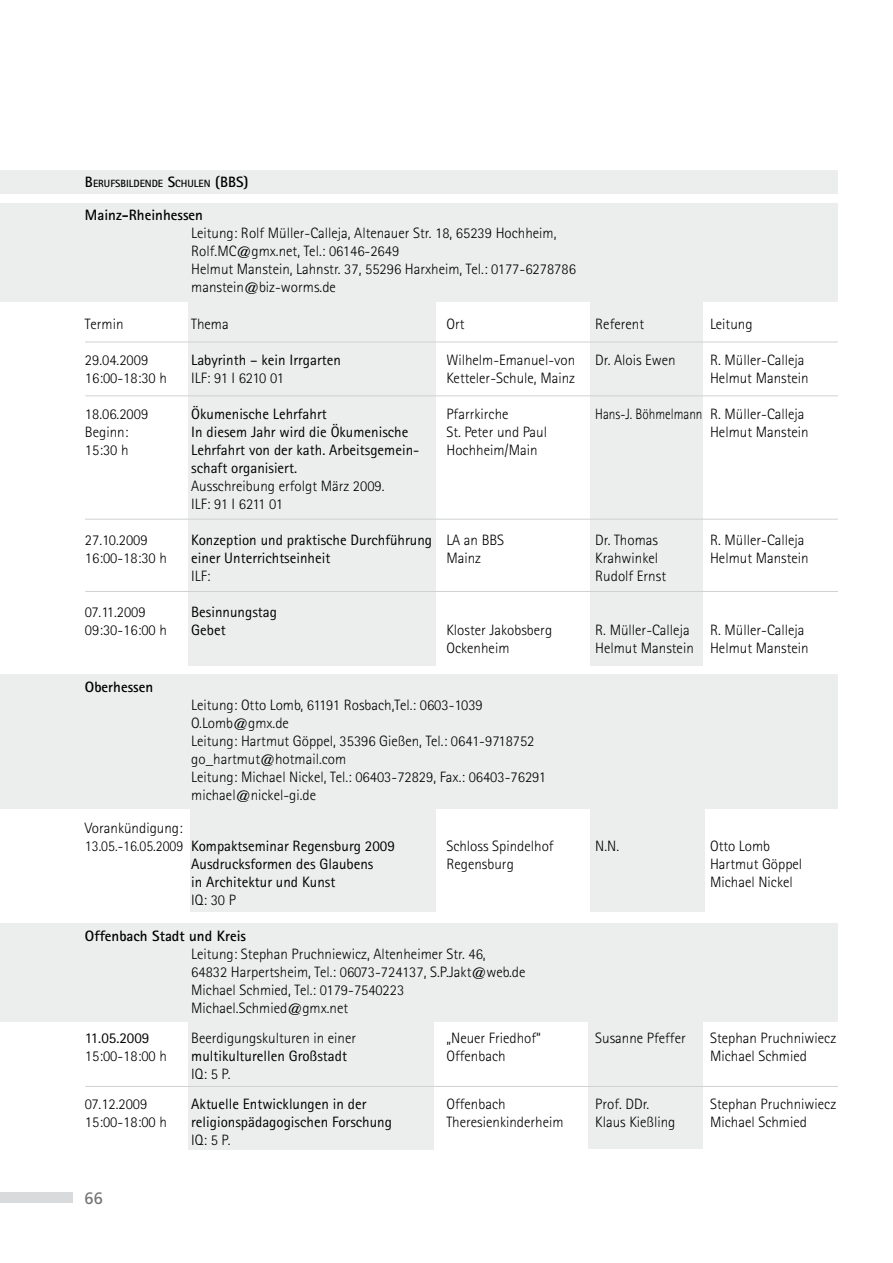
<style>
.page{position:relative;width:893px;height:1263px;background:#fff}
.page>*{position:absolute;margin:0;border:0;box-sizing:border-box;transform-origin:0 0}
.t1{font:16.5px "Frutiger";color:#727375}
.t2{font:300 15px/18px "Rotis Sans Serif";color:#000}
.t3{font:15px "Rotis Sans Serif";color:#000}
.t4{font:700 15px "Rotis Sans Serif";color:#000}
.t5{font:300 15px "Rotis Sans Serif";color:#000;scale:.88 1}
.t6{font:300 15px "Rotis Sans Serif";letter-spacing:-.035em;color:#000}
.t7{font:700 10.5px "Rotis Sans Serif";color:#000}
.s1{font-size:15px}
.s2{font-weight:300}
.s3{font-weight:400}
</style>
<div class="page">
<div style="left:0;top:1192px;width:72px;height:10px;background:#d9dadb"></div>
<div style="left:588px;top:1016px;width:115px;height:133px;background:#eceded"></div>
<div style="left:0;top:923px;width:838px;height:98px;background:#eceded"></div>
<div style="left:0;top:170px;width:838px;height:23px;background:#eceded"></div>
<div style="left:590px;top:281px;width:113px;height:384px;background:#eceded"></div>
<div style="left:0;top:674px;width:838px;height:134px;background:#eceded"></div>
<div style="left:188px;top:291px;width:248px;height:374px;background:#eceded"></div>
<div style="left:590px;top:759px;width:115px;height:152px;background:#eceded"></div>
<div style="left:191px;top:759px;width:245px;height:152px;background:#eceded"></div>
<div style="left:0;top:203px;width:838px;height:98px;background:#eceded"></div>
<div style="left:188px;top:1017px;width:246px;height:132px;background:#eceded"></div>
<hr style="left:85px;top:342px;width:753px;height:1px;background:#d0d1d2">
<hr style="left:85px;top:395px;width:753px;height:1px;background:#d0d1d2">
<hr style="left:85px;top:519px;width:753px;height:1px;background:#d0d1d2">
<hr style="left:85px;top:591px;width:753px;height:1px;background:#d0d1d2">
<hr style="left:85px;top:1086px;width:753px;height:1px;background:#d0d1d2">
<p class="t7" style="left:85px;top:177px;width:165px"><span class="s1">B</span> ERUFSBILDENDE <span class="s1">S</span>CHULEN <span class="s1">(BBS)</span></p>
<p class="t4" style="left:85px;top:206px;width:120px">Mainz-Rheinhessen</p>
<p class="t2" style="left:191px;top:224px;width:386px">Leitung: Rolf Müller-Calleja, Altenauer Str. 18, 65239 Hochheim, Rolf.MC@gmx.net, Tel.: 06146-2649<br>Helmut Manstein, Lahnstr. 37, 55296 Harxheim, Tel.: 0177-6278786 manstein@biz-worms.de</p>
<p class="t2" style="left:85px;top:314px;width:40px">Termin</p>
<p class="t2" style="left:191px;top:314px;width:39px">Thema</p>
<p class="t2" style="left:446px;top:314px;width:20px">Ort</p>
<p class="t2" style="left:595px;top:314px;width:50px">Referent</p>
<p class="t2" style="left:710px;top:314px;width:44px">Leitung</p>
<p class="t2" style="left:85px;top:350px;width:65px">29.04.2009</p>
<p class="t3" style="left:191px;top:351px;width:151px">Labyrinth – kein Irrgarten</p>
<p class="t2" style="left:446px;top:350px;width:130px">Wilhelm-Emanuel-von</p>
<p class="t2" style="left:595px;top:350px;width:82px">Dr. Alois Ewen</p>
<p class="t2" style="left:710px;top:350px;width:96px">R. Müller-Calleja</p>
<p class="t2" style="left:85px;top:368px;width:83px">16:00-18:30 h</p>
<p class="t6" style="left:191px;top:369px;width:94px">ILF: 91 I 6210 01</p>
<p class="t2" style="left:446px;top:368px;width:130px">Ketteler-Schule, Mainz</p>
<p class="t2" style="left:710px;top:368px;width:100px">Helmut Manstein</p>
<p class="t2" style="left:85px;top:404px;width:65px">18.06.2009</p>
<p class="t3" style="left:191px;top:405px;width:137px">Ökumenische Lehrfahrt</p>
<p class="t2" style="left:446px;top:404px;width:64px">Pfarrkirche</p>
<p class="t5" style="left:595px;top:405px;width:239px">Hans-J. Böhmelmann R. Müller-Calleja</p>
<p class="t2" style="left:85px;top:422px;width:45px">Beginn:</p>
<p class="t3" style="left:191px;top:423px;width:219px">In diesem Jahr wird die Ökumenische</p>
<p class="t2" style="left:446px;top:422px;width:102px">St. Peter und Paul</p>
<p class="t2" style="left:710px;top:422px;width:100px">Helmut Manstein</p>
<p class="t2" style="left:85px;top:440px;width:45px">15:30 h</p>
<p class="t3" style="left:191px;top:441px;width:229px">Lehrfahrt von der kath. Arbeitsgemein-</p>
<p class="t2" style="left:446px;top:440px;width:93px">Hochheim/Main</p>
<p class="t3" style="left:191px;top:459px;width:107px">schaft organisiert.</p>
<p class="t2" style="left:191px;top:476px;width:195px">Ausschreibung erfolgt März 2009.<br>ILF: 91 I 6211 01</p>
<p class="t2" style="left:85px;top:530px;width:64px">27.10.2009</p>
<p class="t3" style="left:191px;top:531px;width:314px">Konzeption und praktische Durchführung <span class="s2">LA an BBS</span></p>
<p class="t2" style="left:595px;top:530px;width:64px">Dr. Thomas</p>
<p class="t2" style="left:710px;top:530px;width:96px">R. Müller-Calleja</p>
<p class="t2" style="left:85px;top:548px;width:83px">16:00-18:30 h</p>
<p class="t3" style="left:191px;top:549px;width:141px">einer Unterrichtseinheit</p>
<p class="t2" style="left:446px;top:548px;width:36px">Mainz</p>
<p class="t2" style="left:595px;top:548px;width:65px">Krahwinkel</p>
<p class="t2" style="left:710px;top:548px;width:100px">Helmut Manstein</p>
<p class="t2" style="left:191px;top:566px;width:21px">ILF:</p>
<p class="t2" style="left:595px;top:566px;width:72px">Rudolf Ernst</p>
<p class="t2" style="left:85px;top:602px;width:62px">07.11.2009</p>
<p class="t3" style="left:191px;top:603px;width:87px">Besinnungstag</p>
<p class="t2" style="left:85px;top:620px;width:83px">09:30-16:00 h</p>
<p class="t3" style="left:191px;top:621px;width:36px">Gebet</p>
<p class="t2" style="left:446px;top:620px;width:107px">Kloster Jakobsberg</p>
<p class="t2" style="left:595px;top:620px;width:96px">R. Müller-Calleja</p>
<p class="t2" style="left:710px;top:620px;width:96px">R. Müller-Calleja</p>
<p class="t2" style="left:446px;top:638px;width:65px">Ockenheim</p>
<p class="t2" style="left:595px;top:638px;width:215px">Helmut Manstein Helmut Manstein</p>
<p class="t4" style="left:85px;top:677px;width:70px">Oberhessen</p>
<p class="t2" style="left:191px;top:695px;width:356px">Leitung: Otto Lomb, 61191 Rosbach,Tel.: 0603-1039<br>O.Lomb@gmx.de<br>Leitung: Hartmut Göppel, 35396 Gießen, Tel.: 0641-9718752 go_hartmut@hotmail.com<br>Leitung: Michael Nickel, Tel.: 06403-72829, Fax.: 06403-76291 michael@nickel-gi.de</p>
<p class="t2" style="left:85px;top:818px;width:311px">Vorankündigung:<br>13.05.-16.05.2009 <span class="s3">Kompaktseminar Regensburg 2009</span></p>
<p class="t2" style="left:446px;top:836px;width:109px">Schloss Spindelhof</p>
<p class="t2" style="left:595px;top:836px;width:25px">N.N.</p>
<p class="t2" style="left:710px;top:836px;width:61px">Otto Lomb</p>
<p class="t3" style="left:191px;top:855px;width:184px">Ausdrucksformen des Glaubens</p>
<p class="t2" style="left:446px;top:854px;width:69px">Regensburg</p>
<p class="t2" style="left:710px;top:854px;width:94px">Hartmut Göppel</p>
<p class="t3" style="left:191px;top:873px;width:146px">in Architektur und Kunst</p>
<p class="t2" style="left:710px;top:872px;width:84px">Michael Nickel</p>
<p class="t2" style="left:191px;top:890px;width:46px">IQ: 30 P</p>
<p class="t4" style="left:85px;top:926px;width:163px">Offenbach Stadt und Kreis</p>
<p class="t2" style="left:191px;top:944px;width:336px">Leitung: Stephan Pruchniewicz, Altenheimer Str. 46,<br>64832 Harpertsheim, Tel.: 06073-724137, S.P.Jakt@web.de Michael Schmied, Tel.: 0179-7540223<br>Michael.Schmied@gmx.net</p>
<p class="t3" style="left:85px;top:1029px;width:66px">11.05.2009</p>
<p class="t2" style="left:191px;top:1028px;width:166px">Beerdigungskulturen in einer</p>
<p class="t2" style="left:446px;top:1028px;width:96px">„Neuer Friedhof“</p>
<p class="t2" style="left:595px;top:1028px;width:92px">Susanne Pfeffer</p>
<p class="t2" style="left:710px;top:1028px;width:128px">Stephan Pruchniwiecz</p>
<p class="t2" style="left:85px;top:1046px;width:83px">15:00-18:00 h</p>
<p class="t3" style="left:191px;top:1047px;width:157px">multikulturellen Großstadt</p>
<p class="t2" style="left:446px;top:1046px;width:61px">Offenbach</p>
<p class="t2" style="left:710px;top:1046px;width:98px">Michael Schmied</p>
<p class="t2" style="left:191px;top:1064px;width:41px">IQ: 5 P.</p>
<p class="t2" style="left:85px;top:1094px;width:64px">07.12.2009</p>
<p class="t3" style="left:191px;top:1095px;width:177px">Aktuelle Entwicklungen in der</p>
<p class="t2" style="left:446px;top:1094px;width:61px">Offenbach</p>
<p class="t2" style="left:595px;top:1094px;width:56px">Prof. DDr.</p>
<p class="t2" style="left:710px;top:1094px;width:128px">Stephan Pruchniwiecz</p>
<p class="t2" style="left:85px;top:1112px;width:83px">15:00-18:00 h</p>
<p class="t3" style="left:191px;top:1113px;width:202px">religionspädagogischen Forschung</p>
<p class="t2" style="left:446px;top:1112px;width:119px">Theresienkinderheim</p>
<p class="t2" style="left:595px;top:1112px;width:82px">Klaus Kießling</p>
<p class="t2" style="left:710px;top:1112px;width:98px">Michael Schmied</p>
<p class="t2" style="left:191px;top:1130px;width:41px">IQ: 5 P.</p>
<p class="t1" style="left:85px;top:1188px;width:20px">66</p>
</div>
